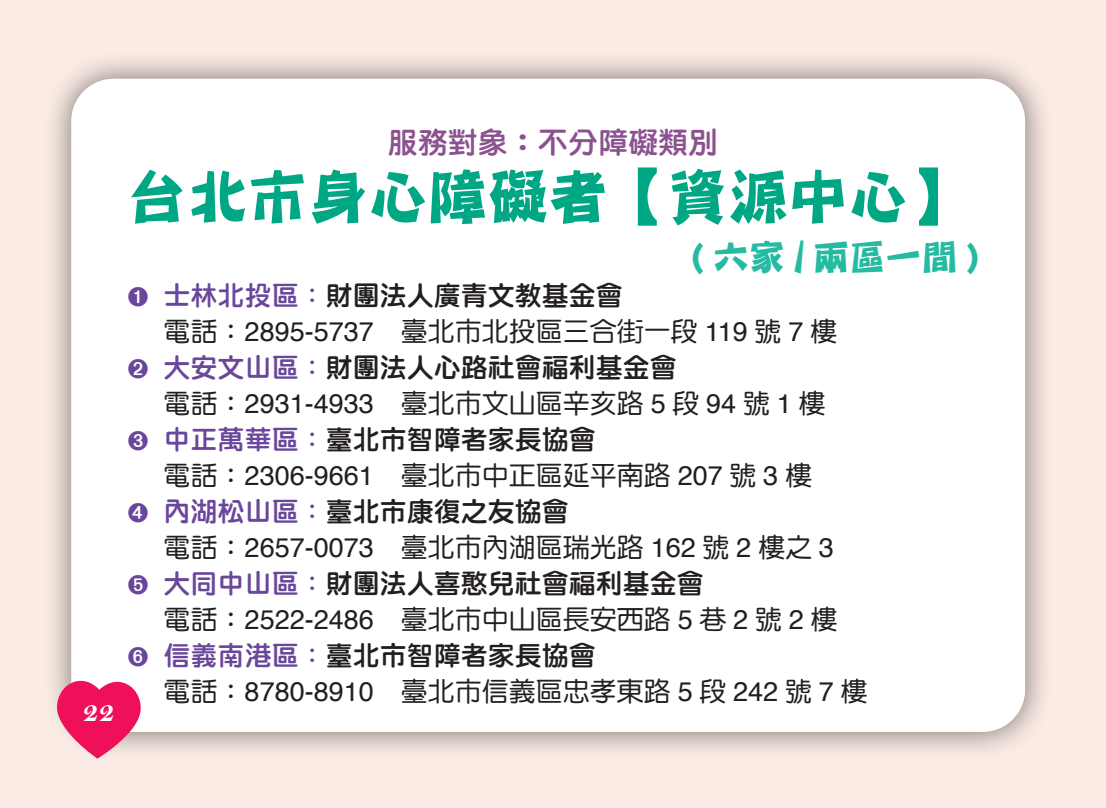
<style>
.page{position:relative;width:1106px;height:808px;background:#faebe4}
.page>*{position:absolute;margin:0;border:0;box-sizing:border-box;transform-origin:0 0}
.標題{font:60px "DF Ping Ju Std W7";color:#00a785}
.標題-2{font:36px "DF Ping Ju Std W7";color:#24bba2}
.次標{font:30px "DF Yuan Std W8";color:#8c5290}
.t1{font:30px "Bell MT Bold";color:#fff}
.內文{font:27px "DF Yuan Std W5";color:#231f20}
.內文-2{font:27px "DF Yuan Std W8";color:#231f20}
.s1{color:#6b479c}
.s2{font-family:"DF Yuan Std W5";color:#6b479c}
.s3{font-family:"Helvetica"}
</style>
<div class="page">
<div style="left:43px;top:50px;width:1010px;height:711px;background:#231f20;opacity:.6"></div>
<div style="left:71px;top:79px;width:954px;height:653px;background:#fff;border-radius:43px"></div>
<svg style="left:56px;top:671px;width:85px;height:88px"></svg>
<p class="t1" style="left:83px;top:693px;width:33px">22</p>
<p class="次標" style="left:388px;top:126px;width:331px">服務對象：不分障礙類別</p>
<p class="標題" style="left:128px;top:164px;width:842px">台北市身心障礙者【資源中心】</p>
<p class="標題-2" style="left:692px;top:237px;width:287px">( 六家 / 兩區一間 )</p>
<p class="內文-2" style="left:128px;top:281px;width:496px"><span class="s1">➊ 士林北投區</span><span class="s2">：</span>財團法人廣青文教基金會</p>
<p class="內文" style="left:164px;top:317px;width:675px">電話：<span class="s3">2895-5737</span> 臺北市北投區三合街一段 <span class="s3">119</span> 號 <span class="s3">7</span> 樓</p>
<p class="內文-2" style="left:128px;top:353px;width:550px"><span class="s1">➋ 大安文山區</span><span class="s2">：</span>財團法人心路社會福利基金會</p>
<p class="內文" style="left:164px;top:389px;width:663px">電話：<span class="s3">2931-4933</span> 臺北市文山區辛亥路 <span class="s3">5</span> 段 <span class="s3">94</span> 號 <span class="s3">1</span> 樓</p>
<p class="內文-2" style="left:128px;top:425px;width:469px"><span class="s1">➌ 中正萬華區</span><span class="s2">：</span>臺北市智障者家長協會</p>
<p class="內文" style="left:164px;top:461px;width:650px">電話：<span class="s3">2306-9661</span>　臺北市中正區延平南路 <span class="s3">207</span> 號 <span class="s3">3</span> 樓</p>
<p class="內文-2" style="left:128px;top:497px;width:442px"><span class="s1">➍ 內湖松山區</span><span class="s2">：</span>臺北市康復之友協會</p>
<p class="內文" style="left:164px;top:533px;width:671px">電話：<span class="s3">2657-0073</span> 臺北市內湖區瑞光路 <span class="s3">162</span> 號 <span class="s3">2</span> 樓之 <span class="s3">3</span></p>
<p class="內文-2" style="left:128px;top:569px;width:577px"><span class="s1">➎ 大同中山區</span><span class="s2">：</span>財團法人喜憨兒社會福利基金會</p>
<p class="內文" style="left:164px;top:605px;width:675px">電話：<span class="s3">2522-2486</span> 臺北市中山區長安西路 <span class="s3">5</span> 巷 <span class="s3">2</span> 號 <span class="s3">2</span> 樓</p>
<p class="內文-2" style="left:128px;top:641px;width:469px"><span class="s1">➏ 信義南港區</span><span class="s2">：</span>臺北市智障者家長協會</p>
<p class="內文" style="left:164px;top:677px;width:705px">電話：<span class="s3">8780-8910</span> 臺北市信義區忠孝東路 <span class="s3">5</span> 段 <span class="s3">242</span> 號 <span class="s3">7</span> 樓</p>
</div>
